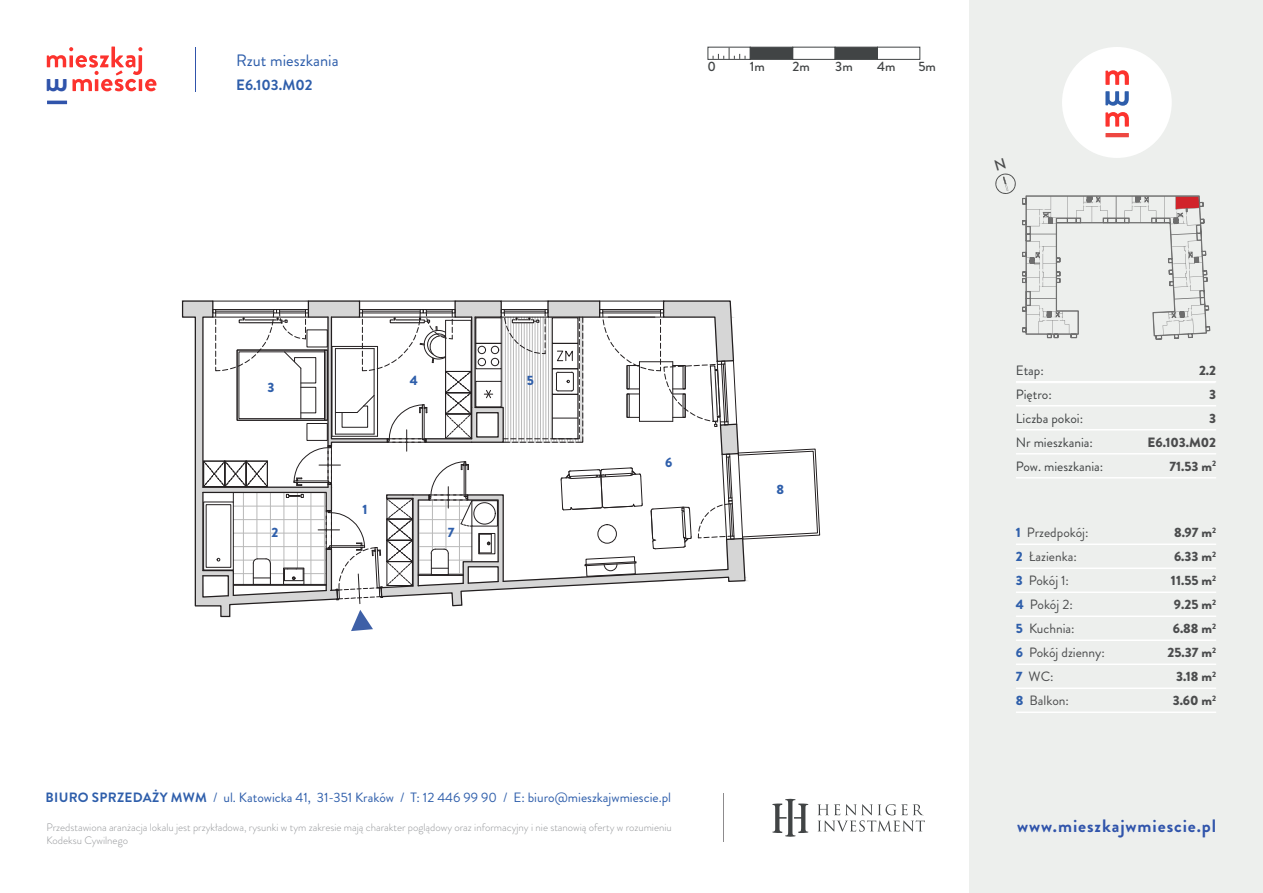
<style>
.page{position:relative;width:1263px;height:893px;background:#fff}
.page>*{position:absolute;margin:0;border:0;box-sizing:border-box;transform-origin:0 0}
.t1{font:700 18px "Brandon Grotesque";letter-spacing:.05em;color:#3054ab}
.t2{font:16.5px "Brandon Grotesque";color:#2e5eab}
.t3{font:700 15px "Brandon Grotesque";letter-spacing:-.005em;color:#2e5eab}
.t4{font:13.5px "Brandon Grotesque";color:#2e5eab}
.t5{font:13.5px "Brandon Grotesque";color:#4b4c4d}
.t6{font:900 13.5px "Brandon Grotesque";color:#4b4c4d}
.t7{font:13.5px "Brandon Grotesque";color:#414445}
.t8{font:500 13.5px "Brandon Grotesque";color:#414445}
.t9{font:900 13.5px "Brandon Grotesque";color:#2f5fab}
.t10{font:300 10.8px/12.9px "Brandon Grotesque";color:#939598}
.s1{font-weight:700}
.s2{font-weight:900;color:#2f5fab}
</style>
<div class="page">
<div style="left:970px;top:0;width:293px;height:893px;background:#edefed"></div>
<div style="left:1062px;top:47px;width:110px;height:111px;background:#fff;border-radius:50%"></div>
<svg style="left:1105px;top:112px;width:24px;height:15px"></svg>
<svg style="left:1105px;top:70px;width:24px;height:15px"></svg>
<svg style="left:1105px;top:91px;width:24px;height:15px"></svg>
<hr style="left:1105px;top:133px;width:24px;height:4px;background:#ee4741">
<hr style="left:1016px;top:381px;width:200px;height:1px;background:#fff">
<hr style="left:1016px;top:405px;width:200px;height:1px;background:#fff">
<hr style="left:1016px;top:429px;width:200px;height:1px;background:#fff">
<hr style="left:1016px;top:453px;width:200px;height:1px;background:#fff">
<hr style="left:1016px;top:477px;width:200px;height:1px;background:#fff">
<hr style="left:1016px;top:543px;width:200px;height:2px;background:#fff">
<hr style="left:1016px;top:567px;width:200px;height:2px;background:#fff">
<hr style="left:1016px;top:591px;width:200px;height:2px;background:#fff">
<hr style="left:1016px;top:615px;width:200px;height:2px;background:#fff">
<hr style="left:1016px;top:639px;width:200px;height:2px;background:#fff">
<hr style="left:1016px;top:663px;width:200px;height:2px;background:#fff">
<hr style="left:1016px;top:687px;width:200px;height:2px;background:#fff">
<hr style="left:1016px;top:711px;width:200px;height:2px;background:#fff">
<hr style="left:1016px;top:382px;width:199px;height:1px;background:#fff">
<hr style="left:47px;top:101px;width:20px;height:3px;background:#3054ab">
<hr style="left:195px;top:47px;width:1px;height:44px;background:#3054ab">
<div style="left:707px;top:47px;width:44px;height:13px;border:1px solid #414445"></div>
<div style="left:792px;top:47px;width:43px;height:13px;border:1px solid #414445"></div>
<div style="left:750px;top:47px;width:43px;height:13px;background:#414445;border:1px solid #414445"></div>
<div style="left:835px;top:47px;width:43px;height:13px;background:#414445;border:1px solid #414445"></div>
<div style="left:877px;top:47px;width:43px;height:13px;border:1px solid #414445"></div>
<svg style="left:713px;top:48px;width:33px;height:11px"></svg>
<svg style="left:1022px;top:196px;width:188px;height:143px"></svg>
<svg style="left:772px;top:799px;width:36px;height:38px"></svg>
<svg style="left:817px;top:804px;width:108px;height:28px"></svg>
<hr style="left:723px;top:794px;width:1px;height:48px;background:#8d8b8d">
<svg style="left:182px;top:300px;width:638px;height:331px"></svg>
<svg style="left:47px;top:47px;width:109px;height:45px"></svg>
<svg style="left:995px;top:173px;width:21px;height:21px"></svg>
<p class="t2" style="left:236px;top:49px;width:104px">Rzut mieszkania</p>
<p class="t3" style="left:236px;top:74px;width:78px">E6.103.M02</p>
<p class="t8" style="left:707px;top:57px;width:10px">0</p>
<p class="t8" style="left:750px;top:57px;width:17px">1m</p>
<p class="t8" style="left:792px;top:57px;width:19px">2m</p>
<p class="t8" style="left:835px;top:57px;width:19px">3m</p>
<p class="t8" style="left:877px;top:57px;width:20px">4m</p>
<p class="t8" style="left:918px;top:57px;width:19px">5m</p>
<p class="t9" style="left:267px;top:378px;width:8px">3</p>
<p class="t9" style="left:272px;top:522px;width:8px">2</p>
<p class="t9" style="left:410px;top:371px;width:10px">4</p>
<p class="t9" style="left:527px;top:371px;width:9px">5</p>
<p class="t9" style="left:362px;top:500px;width:7px">1</p>
<p class="t9" style="left:448px;top:522px;width:8px">7</p>
<p class="t9" style="left:665px;top:453px;width:9px">6</p>
<p class="t4" style="left:46px;top:788px;width:627px"><span class="s1">BIURO SPRZEDAŻY MWM</span> / ul. Katowicka 41, 31-351 Kraków / T: 12 446 99 90 / E: biuro@mieszkajwmiescie.pl</p>
<p class="t10" style="left:47px;top:820px;width:627px">Przedstawiona aranżacja lokalu jest przykładowa, rysunki w tym zakresie mają charakter poglądowy oraz informacyjny i nie stanowią oferty w rozumieniu<br>Kodeksu Cywilnego</p>
<p class="t9" style="left:776px;top:480px;width:9px">8</p>
<p class="t7" style="left:1016px;top:361px;width:29px">Etap:</p>
<p class="t6" style="left:1199px;top:360px;width:19px">2.2</p>
<p class="t7" style="left:1016px;top:385px;width:37px">Piętro:</p>
<p class="t6" style="left:1209px;top:384px;width:8px">3</p>
<p class="t7" style="left:1016px;top:409px;width:69px">Liczba pokoi:</p>
<p class="t6" style="left:1209px;top:408px;width:8px">3</p>
<p class="t7" style="left:1016px;top:433px;width:79px">Nr mieszkania:</p>
<p class="t6" style="left:1147px;top:432px;width:70px">E6.103.M02</p>
<p class="t7" style="left:1016px;top:457px;width:89px">Pow. mieszkania:</p>
<p class="t6" style="left:1169px;top:456px;width:48px">71.53 m<sup>2</sup></p>
<p class="t5" style="left:1016px;top:523px;width:74px"><span class="s2">1</span> Przedpokój:</p>
<p class="t6" style="left:1174px;top:523px;width:44px">8.97 m<sup>2</sup></p>
<p class="t5" style="left:1016px;top:547px;width:63px"><span class="s2">2</span> Łazienka:</p>
<p class="t6" style="left:1174px;top:547px;width:44px">6.33 m<sup>2</sup></p>
<p class="t5" style="left:1016px;top:571px;width:55px"><span class="s2">3</span> Pokój 1:</p>
<p class="t6" style="left:1171px;top:571px;width:47px">11.55 m<sup>2</sup></p>
<p class="t5" style="left:1016px;top:595px;width:58px"><span class="s2">4</span> Pokój 2:</p>
<p class="t6" style="left:1174px;top:595px;width:44px">9.25 m<sup>2</sup></p>
<p class="t5" style="left:1016px;top:619px;width:60px"><span class="s2">5</span> Kuchnia:</p>
<p class="t6" style="left:1173px;top:619px;width:45px">6.88 m<sup>2</sup></p>
<p class="t5" style="left:1016px;top:643px;width:91px"><span class="s2">6</span> Pokój dzienny:</p>
<p class="t6" style="left:1167px;top:643px;width:50px">25.37 m<sup>2</sup></p>
<p class="t5" style="left:1016px;top:667px;width:39px"><span class="s2">7</span> WC:</p>
<p class="t6" style="left:1176px;top:667px;width:42px">3.18 m<sup>2</sup></p>
<p class="t5" style="left:1016px;top:691px;width:55px"><span class="s2">8</span> Balkon:</p>
<p class="t6" style="left:1173px;top:691px;width:45px">3.60 m<sup>2</sup></p>
<p class="t1" style="left:1017px;top:813px;width:201px">www.mieszkajwmiescie.pl</p>
</div>
